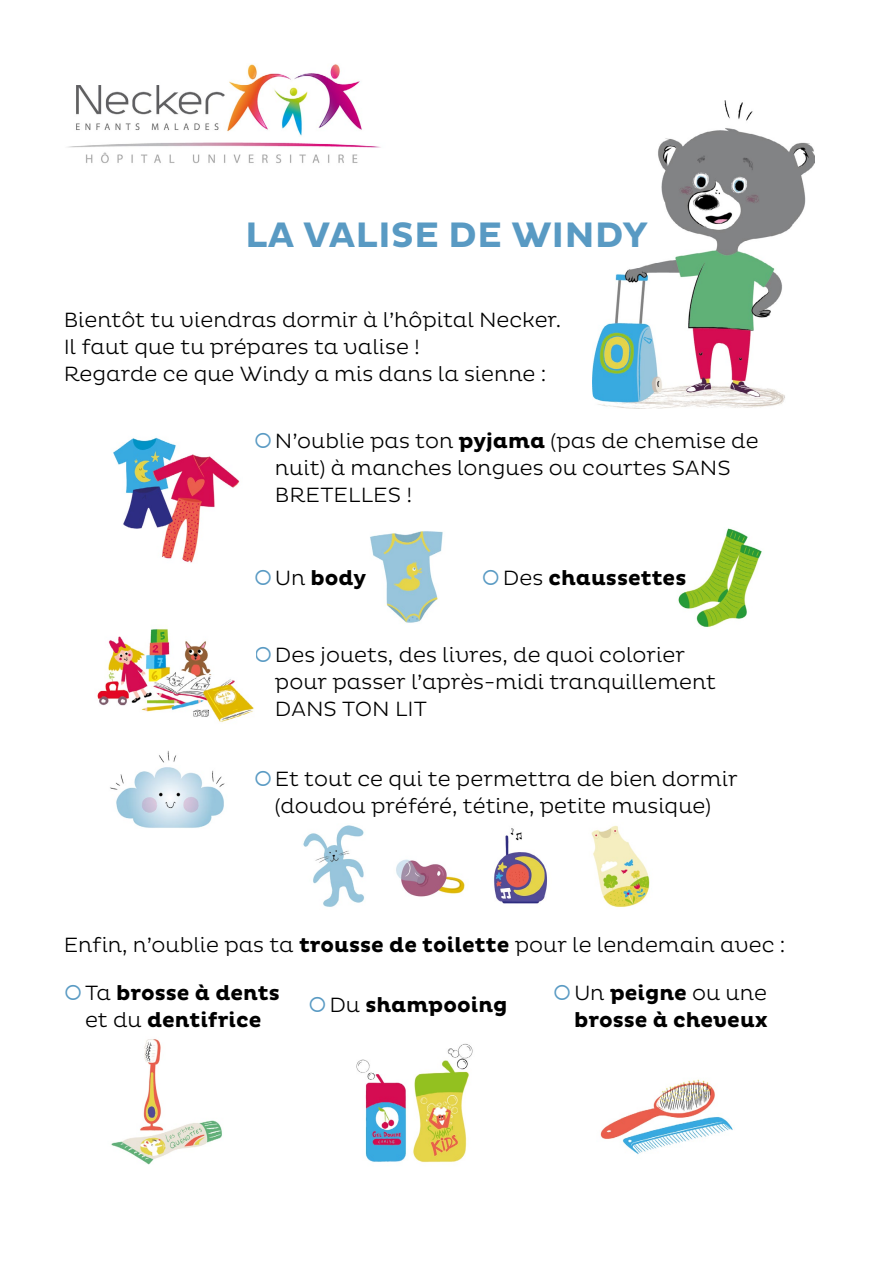
<style>
.page{position:relative;width:893px;height:1263px;background:#fff}
.page>*{position:absolute;margin:0;border:0;box-sizing:border-box;transform-origin:0 0}
.t1{font:700 36px "Pluto";color:#599ac3}
.t2{font:300 21px/27px "Pluto";color:#000}
.t3{font:700 21px/27px "Pluto";color:#000}
.s1{font-weight:700}
.s2{font-weight:300}
</style>
<div class="page">
<img style="left:370px;top:531px;width:73px;height:92px">
<img style="left:678px;top:528px;width:84px;height:99px">
<img style="left:303px;top:825px;width:62px;height:82px">
<img style="left:591px;top:825px;width:59px;height:83px">
<img style="left:494px;top:828px;width:53px;height:76px">
<img style="left:396px;top:859px;width:69px;height:38px">
<img style="left:110px;top:750px;width:115px;height:78px">
<img style="left:593px;top:101px;width:222px;height:308px">
<img style="left:68px;top:64px;width:313px;height:99px">
<img style="left:111px;top:1039px;width:111px;height:126px">
<img style="left:356px;top:1043px;width:117px;height:120px">
<img style="left:600px;top:1079px;width:133px;height:76px">
<img style="left:113px;top:437px;width:127px;height:126px">
<img style="left:97px;top:629px;width:157px;height:93px">
<h1 class="t1" style="left:245px;top:215px;width:404px">LA VALISE DE WINDY</h1>
<p class="t2" style="left:64px;top:306px;width:499px">Bientôt tu viendras dormir à l’hôpital Necker.<br>Il faut que tu prépares ta valise !<br>Regarde ce que Windy a mis dans la sienne :</p>
<p class="t2" style="left:275px;top:427px;width:485px">N’oublie pas ton <span class="s1">pyjama</span> (pas de chemise de nuit) à manches longues ou courtes SANS<br>BRETELLES !</p>
<p class="t3" style="left:275px;top:565px;width:93px"><span class="s2">Un</span> body</p>
<p class="t3" style="left:503px;top:565px;width:185px"><span class="s2">Des</span> chaussettes</p>
<p class="t2" style="left:275px;top:641px;width:443px">Des jouets, des livres, de quoi colorier pour passer l’après-midi tranquillement<br>DANS TON LIT</p>
<p class="t2" style="left:275px;top:766px;width:464px">Et tout ce qui te permettra de bien dormir (doudou préféré, tétine, petite musique)</p>
<p class="t2" style="left:64px;top:931px;width:723px">Enfin, n’oublie pas ta <span class="s1">trousse de toilette</span> pour le lendemain avec :</p>
<p class="t3" style="left:85px;top:980px;width:196px"><span class="s2">Ta</span> brosse à dents <span class="s2">et du</span> dentifrice</p>
<p class="t3" style="left:330px;top:992px;width:179px"><span class="s2">Du</span> shampooing</p>
<p class="t3" style="left:574px;top:980px;width:195px"><span class="s2">Un</span> peigne <span class="s2">ou une </span>brosse à cheveux</p>
</div>
